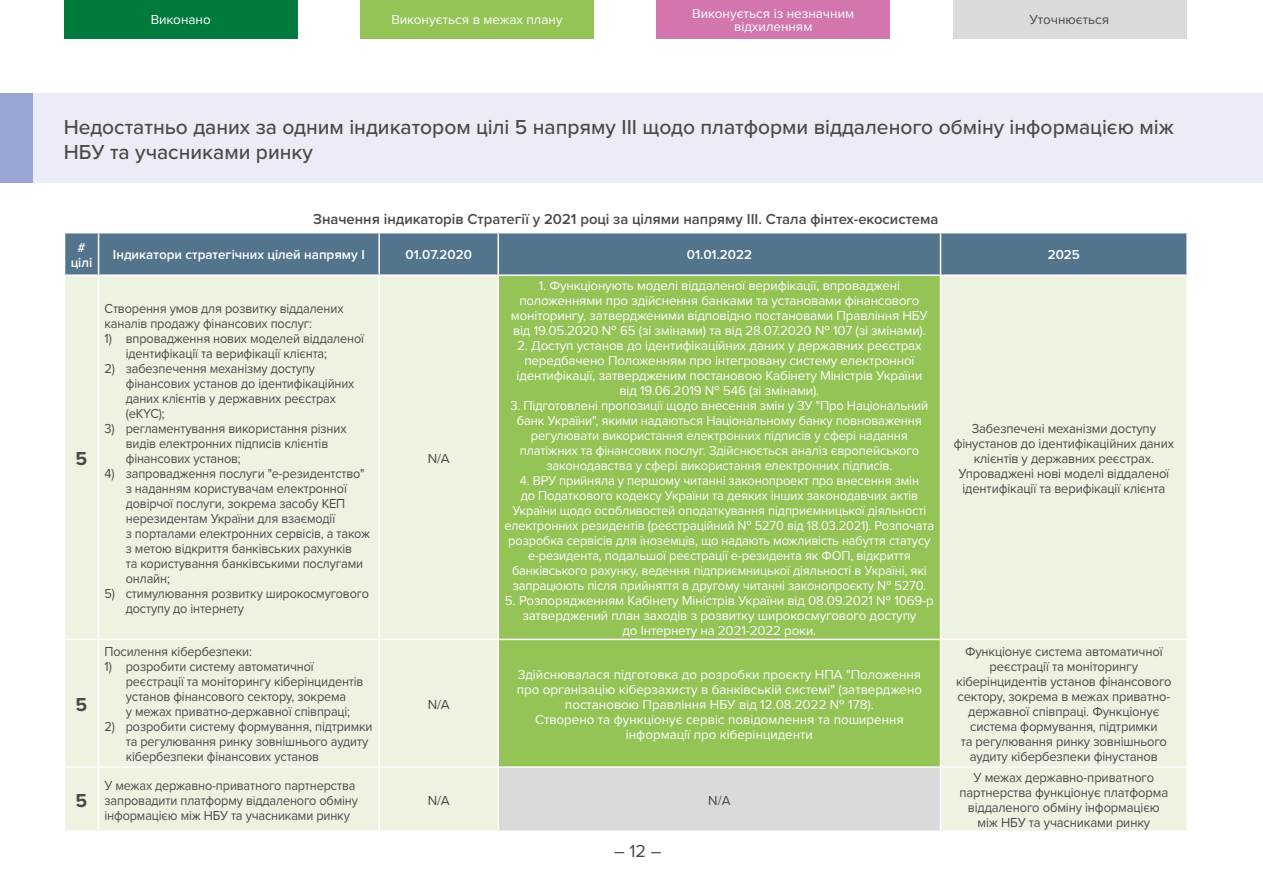
<style>
.page{position:relative;width:1263px;height:893px;background:#fff}
.page>*{position:absolute;margin:0;border:0;box-sizing:border-box;transform-origin:0 0}
.t1{font:500 21px/25.2px "Proxima Nova";color:#4a4a49}
.t2{font:700 19.5px "Proxima Nova";color:#4a4a49}
.t3{font:18px "Proxima Nova";color:#4a4a49}
.t4{font:600 15px "Proxima Nova";color:#4a4a49}
.t5{font:13.5px/15px "Proxima Nova";letter-spacing:-.01em;color:#4a4a49;scale:.94 1}
.t6{font:13.5px/15px "Proxima Nova";letter-spacing:-.01em;color:#fff;text-align:center}
.t7{font:13.5px/15px "Proxima Nova";letter-spacing:-.01em;color:#4a4a49;text-align:center;scale:.96 1}
.t8{font:13.5px/15px "Proxima Nova";letter-spacing:-.01em;color:#fff;text-align:center;scale:.95 1}
.t9{font:13.5px/15px "Proxima Nova";letter-spacing:-.01em;color:#fff;text-align:center;scale:.96 1}
.t10{font:600 13.5px/15px "Proxima Nova";color:#fff;text-align:center}
.t11{font:13.5px "Proxima Nova";letter-spacing:-.01em;color:#4a4a49}
</style>
<div class="page">
<div style="left:65px;top:233px;width:1121px;height:41px;background:#52748d"></div>
<div style="left:65px;top:276px;width:1121px;height:554px;background:#ecf4e1"></div>
<div style="left:499px;top:276px;width:441px;height:490px;background:#94c356"></div>
<div style="left:498px;top:767px;width:442px;height:64px;background:#dadada"></div>
<hr style="left:98px;top:233px;width:1px;height:41px;background:#fff">
<hr style="left:378px;top:233px;width:2px;height:41px;background:#fff">
<hr style="left:497px;top:233px;width:2px;height:41px;background:#fff">
<hr style="left:940px;top:233px;width:1px;height:41px;background:#fff">
<hr style="left:98px;top:276px;width:1px;height:363px;background:#fff">
<hr style="left:378px;top:276px;width:2px;height:363px;background:#fff">
<hr style="left:497px;top:276px;width:2px;height:363px;background:#fff">
<hr style="left:940px;top:276px;width:1px;height:363px;background:#fff">
<hr style="left:64px;top:639px;width:35px;height:1px;background:#fff">
<hr style="left:99px;top:639px;width:280px;height:1px;background:#fff">
<hr style="left:98px;top:640px;width:1px;height:126px;background:#fff">
<hr style="left:379px;top:639px;width:119px;height:1px;background:#fff">
<hr style="left:378px;top:640px;width:2px;height:126px;background:#fff">
<hr style="left:498px;top:639px;width:442px;height:1px;background:#fff">
<hr style="left:497px;top:640px;width:2px;height:126px;background:#fff">
<hr style="left:940px;top:639px;width:248px;height:1px;background:#fff">
<hr style="left:940px;top:640px;width:1px;height:126px;background:#fff">
<hr style="left:64px;top:766px;width:35px;height:2px;background:#fff">
<hr style="left:99px;top:766px;width:280px;height:2px;background:#fff">
<hr style="left:98px;top:768px;width:1px;height:62px;background:#fff">
<hr style="left:379px;top:766px;width:119px;height:2px;background:#fff">
<hr style="left:378px;top:768px;width:2px;height:62px;background:#fff">
<hr style="left:498px;top:766px;width:442px;height:2px;background:#fff">
<hr style="left:497px;top:768px;width:2px;height:62px;background:#fff">
<hr style="left:940px;top:766px;width:248px;height:2px;background:#fff">
<hr style="left:940px;top:768px;width:1px;height:62px;background:#fff">
<hr style="left:498px;top:830px;width:442px;height:2px;background:#fff">
<div style="left:0;top:94px;width:1263px;height:89px;background:#ebedf6"></div>
<div style="left:0;top:94px;width:33px;height:89px;background:#9aa5d4"></div>
<div style="left:952px;top:0;width:234px;height:38px;background:#dadada"></div>
<div style="left:656px;top:0;width:234px;height:38px;background:#d276ad"></div>
<div style="left:360px;top:0;width:234px;height:38px;background:#94c356"></div>
<div style="left:64px;top:0;width:234px;height:38px;background:#007b3d"></div>
<p class="t6" style="left:151px;top:12px;width:62px">Виконано</p>
<p class="t6" style="left:391px;top:12px;width:173px">Виконується в межах плану</p>
<p class="t6" style="left:692px;top:7px;width:163px;line-height:13.5px">Виконується із незначним відхиленням</p>
<p class="t11" style="left:1030px;top:11px;width:81px">Уточнюється</p>
<h1 class="t1" style="left:64px;top:115px;width:1111px">Недостатньо даних за одним індикатором цілі 5 напряму III щодо платформи віддаленого обміну інформацією між<br>НБУ та учасниками ринку</h1>
<p class="t4" style="left:313px;top:210px;width:627px">Значення індикаторів Стратегії у 2021 році за цілями напряму III. Стала фінтех-екосистема</p>
<p class="t10" style="left:71px;top:240px;width:23px"># цілі</p>
<p class="t10" style="left:113px;top:248px;width:253px">Індикатори стратегічних цілей напряму I</p>
<p class="t10" style="left:406px;top:248px;width:68px">01.07.2020</p>
<p class="t10" style="left:687px;top:248px;width:67px">01.01.2022</p>
<p class="t10" style="left:1048px;top:248px;width:34px">2025</p>
<h2 class="t2" style="left:76px;top:447px;width:13px">5</h2>
<p class="t5" style="left:105px;top:301px;width:256px">Створення умов для розвитку віддалених каналів продажу фінансових послуг:</p>
<p class="t5" style="left:126px;top:331px;width:255px;text-indent:-21px">1) впровадження нових моделей віддаленої ідентифікації та верифікації клієнта;</p>
<p class="t5" style="left:126px;top:361px;width:245px;text-indent:-21px">2) забезпечення механізму доступу фінансових установ до ідентифікаційних даних клієнтів у державних реєстрах (eKYC);</p>
<p class="t5" style="left:126px;top:421px;width:236px;text-indent:-21px">3) регламентування використання різних видів електронних підписів клієнтів фінансових установ;</p>
<p class="t5" style="left:126px;top:466px;width:261px;text-indent:-21px">4) запровадження послуги "е-резидентство" з наданням користувачам електронної довірчої послуги, зокрема засобу КЕП нерезидентам України для взаємодії<br>з порталами електронних cервісів, а також з метою відкриття банківських рахунків<br>та користування банківськими послугами онлайн;</p>
<p class="t5" style="left:126px;top:586px;width:260px;text-indent:-21px">5) стимулювання розвитку широкосмугового доступу до інтернету</p>
<p class="t11" style="left:428px;top:450px;width:24px">N/A</p>
<p class="t6" style="left:511px;top:278px;width:419px">1. Функціонують моделі віддаленої верифікації, впроваджені положеннями про здійснення банками та установами фінансового моніторингу, затвердженими відповідно постановами Правління НБУ від 19.05.2020 № 65 (зі змінами) та від 28.07.2020 № 107 (зі змінами).</p>
<p class="t6" style="left:516px;top:338px;width:407px">2. Доступ установ до ідентифікаційних даних у державних реєстрах передбачено Положенням про інтегровану систему електронної ідентифікації, затвердженим постановою Кабінету Міністрів України від 19.06.2019 № 546 (зі змінами).</p>
<p class="t9" style="left:510px;top:398px;width:437px">3. Підготовлені пропозиції щодо внесення змін у ЗУ "Про Національний банк України", якими надаються Національному банку повноваження регулювати використання електронних підписів у сфері надання платіжних та фінансових послуг. Здійснюється аналіз європейського законодавства у сфері використання електронних підписів.</p>
<p class="t8" style="left:504px;top:473px;width:454px">4. ВРУ прийняла у першому читанні законопроект про внесення змін<br>до Податкового кодексу України та деяких інших законодавчих актів України щодо особливостей оподаткування підприємницької діяльності електронних резидентів (реєстраційний № 5270 від 18.03.2021). Розпочата розробка сервісів для іноземців, що надають можливість набуття статусу е-резидента, подальшої реєстрації е-резидента як ФОП, відкриття банківського рахунку, ведення підприємницької діяльності в Україні, які запрацюють після прийняття в другому читанні законопроєкту № 5270.</p>
<p class="t6" style="left:505px;top:593px;width:430px">5. Розпорядженням Кабінету Міністрів України від 08.09.2021 № 1069-р затверджений план заходів з розвитку широкосмугового доступу<br>до Інтернету на 2021-2022 роки.</p>
<p class="t7" style="left:954px;top:421px;width:231px">Забезпечені механізми доступу фінустанов до ідентифікаційних даних клієнтів у державних реєстрах.<br>Упроваджені нові моделі віддаленої ідентифікації та верифікації клієнта</p>
<h2 class="t2" style="left:76px;top:693px;width:13px">5</h2>
<p class="t5" style="left:105px;top:644px;width:158px">Посилення кібербезпеки:</p>
<p class="t5" style="left:126px;top:659px;width:254px;text-indent:-21px">1) розробити систему автоматичної реєстрації та моніторингу кіберінцидентів установ фінансового сектору, зокрема<br>у межах приватно-державної співпраці;</p>
<p class="t5" style="left:126px;top:719px;width:264px;text-indent:-21px">2) розробити систему формування, підтримки та регулювання ринку зовнішнього аудиту кібербезпеки фінансових установ</p>
<p class="t11" style="left:428px;top:696px;width:24px">N/A</p>
<p class="t6" style="left:517px;top:667px;width:407px">Здійснювалася підготовка до розробки проєкту НПА "Положення про організацію кіберзахисту в банківській системі" (затверджено постановою Правління НБУ від 12.08.2022 № 178).<br>Створено та функціонує сервіс повідомлення та поширення інформації про кіберінциденти</p>
<p class="t7" style="left:956px;top:644px;width:226px">Функціонує система автоматичної реєстрації та моніторингу кіберінцидентів установ фінансового сектору, зокрема в межах приватно&shy;державної співпраці. Функціонує система формування, підтримки<br>та регулювання ринку зовнішнього аудиту кібербезпеки фінустанов</p>
<h2 class="t2" style="left:76px;top:789px;width:13px">5</h2>
<p class="t5" style="left:105px;top:778px;width:271px">У межах державно-приватного партнерства запровадити платформу віддаленого обміну інформацією між НБУ та учасниками ринку</p>
<p class="t11" style="left:428px;top:792px;width:24px">N/A</p>
<p class="t11" style="left:708px;top:792px;width:24px">N/A</p>
<p class="t7" style="left:959px;top:770px;width:219px">У межах державно-приватного партнерства функціонує платформа віддаленого обміну інформацією між НБУ та учасниками ринку</p>
<h3 class="t3" style="left:614px;top:840px;width:49px">– 12 –</h3>
</div>
